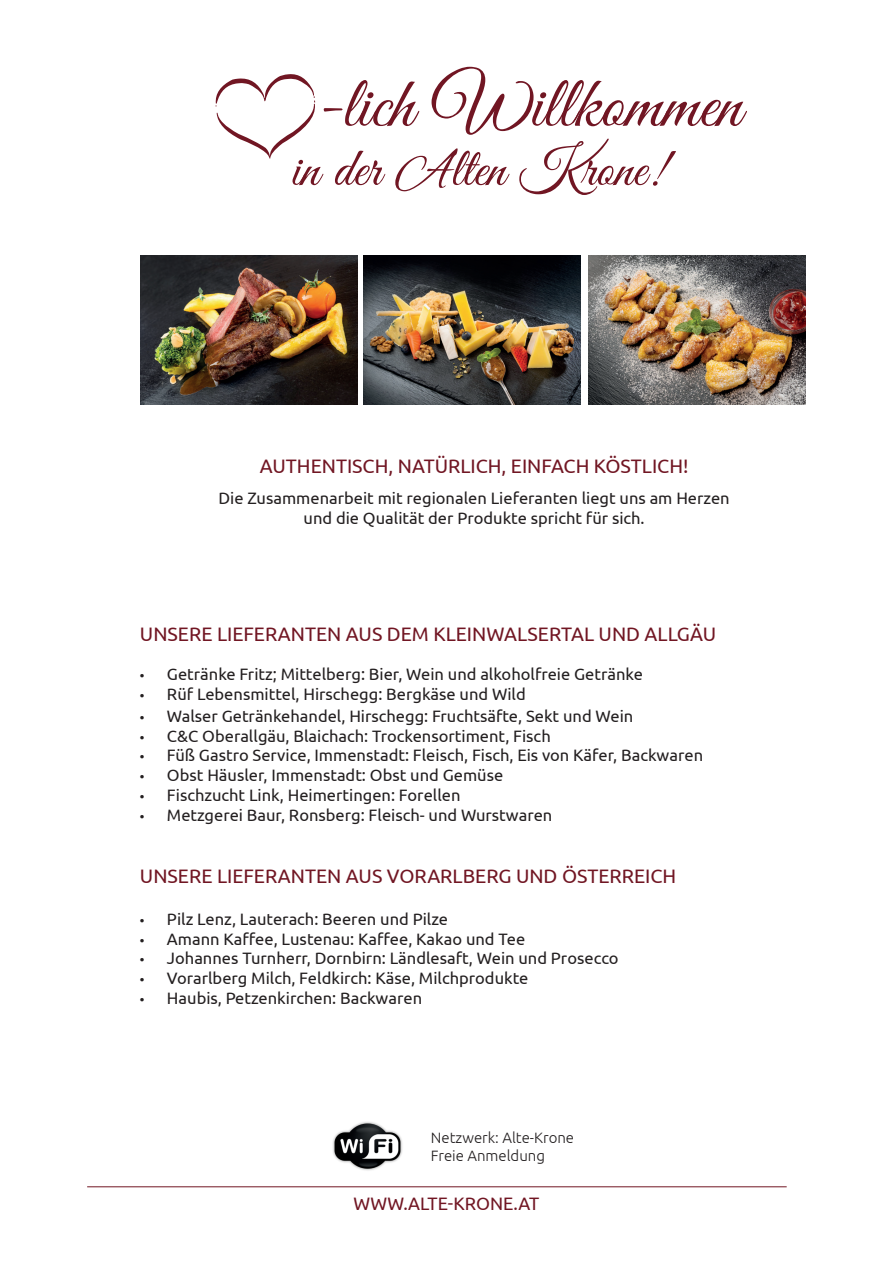
<style>
.page{position:relative;width:893px;height:1263px;background:#fff}
.page>*{position:absolute;margin:0;border:0;box-sizing:border-box;transform-origin:0 0}
.t1{font:72.9px "Great Vibes";color:#711623}
.t2{font:54.75px "Great Vibes";color:#711623}
.t3{font:19.5px "Ubuntu";color:#711623}
.t4{font:18px "Ubuntu";color:#711623}
.t5{font:16.5px/19.5px "Ubuntu";color:#231f20;text-align:center}
.t6{font:300 15px/18px "Ubuntu";color:#231f20}
.s1{font-family:"Alex Brush"}
.s2{font-family:"Myriad Pro"}
</style>
<div class="page">
<hr style="left:87px;top:1186px;width:700px;height:1px;background:#711623">
<svg style="left:215px;top:74px;width:101px;height:84px"></svg>
<img style="left:333px;top:1122px;width:69px;height:49px">
<img style="left:140px;top:255px;width:217px;height:149px">
<img style="left:589px;top:255px;width:217px;height:149px">
<img style="left:364px;top:255px;width:216px;height:149px">
<h1 class="t1" style="left:313px;top:64px;width:430px">-lich Willkommen</h1>
<h2 class="t2" style="left:291px;top:138px;width:376px">in der <span class="s1">A</span>lten Krone!</h2>
<p class="t3" style="left:260px;top:454px;width:430px">AUTHENTISCH, NATÜRLICH, EINFACH KÖSTLICH!</p>
<p class="t5" style="left:219px;top:488px;width:513px">Die Zusammenarbeit mit regionalen Lieferanten liegt uns am Herzen und die Qualität der Produkte spricht für sich.</p>
<p class="t3" style="left:140px;top:622px;width:578px">UNSERE LIEFERANTEN AUS DEM KLEINWALSERTAL UND ALLGÄU</p>
<p class="t5" style="left:140px;top:664px;width:504px"><span class="s2">•</span> Getränke Fritz; Mittelberg: Bier, Wein und alkoholfreie Getränke</p>
<p class="t5" style="left:140px;top:684px;width:387px"><span class="s2">•</span> Rüf Lebensmittel, Hirschegg: Bergkäse und Wild</p>
<p class="t5" style="left:140px;top:705px;width:495px"><span class="s2">•</span> Walser Getränkehandel, Hirschegg: Fruchtsäfte, Sekt und Wein</p>
<p class="t5" style="left:140px;top:725px;width:412px"><span class="s2">•</span> C&amp;C Oberallgäu, Blaichach: Trockensortiment, Fisch</p>
<p class="t5" style="left:140px;top:745px;width:565px"><span class="s2">•</span> Füß Gastro Service, Immenstadt: Fleisch, Fisch, Eis von Käfer, Backwaren</p>
<p class="t5" style="left:140px;top:765px;width:365px"><span class="s2">•</span> Obst Häusler, Immenstadt: Obst und Gemüse</p>
<p class="t5" style="left:140px;top:785px;width:322px"><span class="s2">•</span> Fischzucht Link, Heimertingen: Forellen</p>
<p class="t5" style="left:140px;top:804px;width:414px"><span class="s2">•</span> Metzgerei Baur, Ronsberg: Fleisch- und Wurstwaren</p>
<p class="t3" style="left:140px;top:865px;width:538px">UNSERE LIEFERANTEN AUS VORARLBERG UND ÖSTERREICH</p>
<p class="t5" style="left:140px;top:909px;width:310px"><span class="s2">•</span> Pilz Lenz, Lauterach: Beeren und Pilze</p>
<p class="t5" style="left:140px;top:928px;width:387px"><span class="s2">•</span> Amann Kaffee, Lustenau: Kaffee, Kakao und Tee</p>
<p class="t5" style="left:140px;top:948px;width:480px"><span class="s2">•</span> Johannes Turnherr, Dornbirn: Ländlesaft, Wein und Prosecco</p>
<p class="t5" style="left:140px;top:968px;width:390px"><span class="s2">•</span> Vorarlberg Milch, Feldkirch: Käse, Milchprodukte</p>
<p class="t5" style="left:140px;top:988px;width:284px"><span class="s2">•</span> Haubis, Petzenkirchen: Backwaren</p>
<p class="t6" style="left:431px;top:1128px;width:145px">Netzwerk: Alte-Krone<br>Freie Anmeldung</p>
<p class="t4" style="left:353px;top:1193px;width:187px">WWW.ALTE-KRONE.AT</p>
</div>
